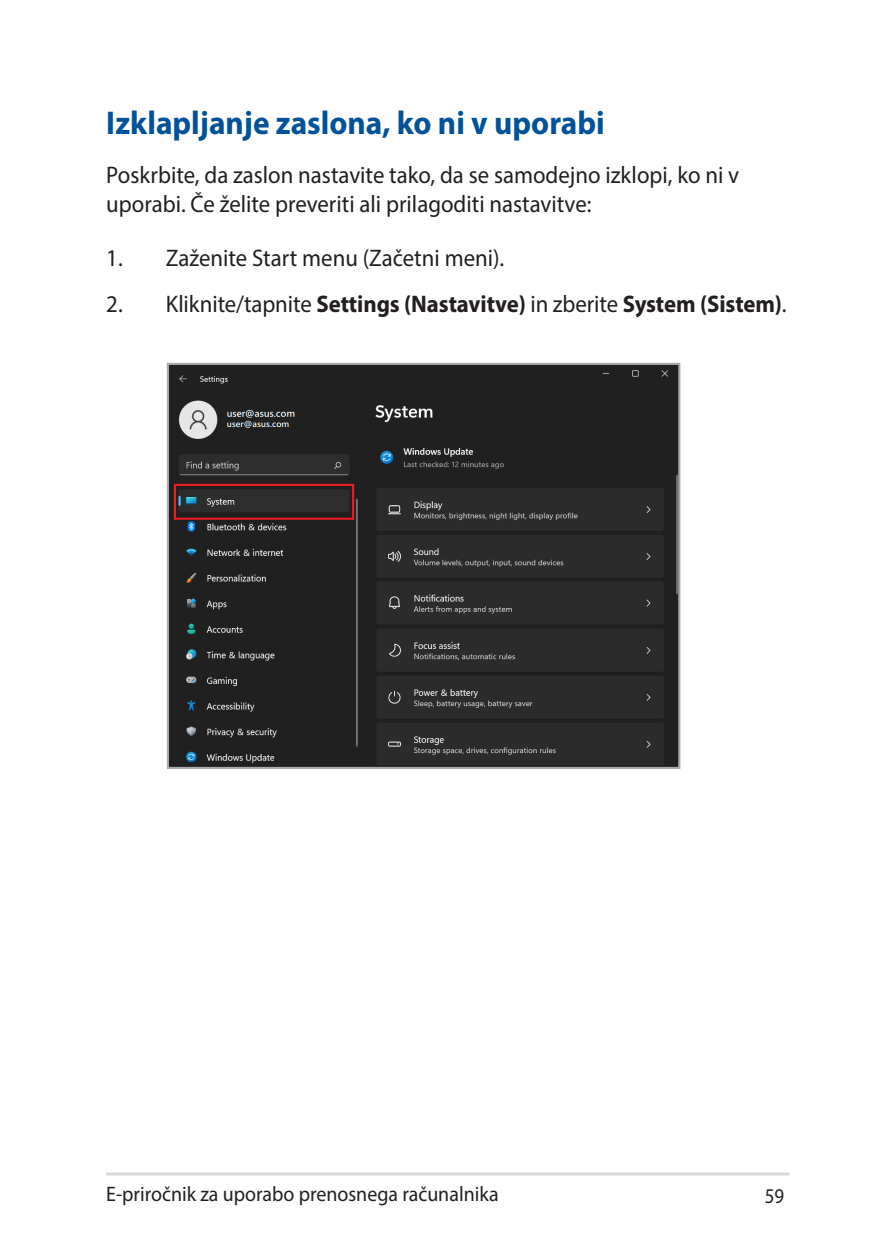
<style>
.page{position:relative;width:893px;height:1259px;background:#fff}
.page>*{position:absolute;margin:0;border:0;box-sizing:border-box;transform-origin:0 0}
.t1{font:700 33px "Myriad Pro";color:#01529a;scale:.95 1}
.t2{font:24px/28.8px "Myriad Pro";color:#231f20;scale:.95 1}
.t3{font:700 24px "Myriad Pro";letter-spacing:-.005em;color:#231f20;scale:.95 1}
.t4{font:21px "Myriad Pro";color:#231f20;scale:.95 1}
.t5{font:21px "Myriad Pro";color:#231f20;scale:.9 1}
.s1{font-weight:400}
</style>
<div class="page">
<hr style="left:106px;top:1172px;width:683px;height:3px;background:#d8d8d8">
<img style="left:170px;top:366px;width:507px;height:400px">
<div style="left:167px;top:363px;width:513px;height:406px;border:2px solid #a8a9ad"></div>
<div style="left:174px;top:484px;width:180px;height:36px;border:2px solid #ee1d23"></div>
<h1 class="t1" style="left:106px;top:101px;width:526px">Izklapljanje zaslona, ko ni v uporabi</h1>
<p class="t2" style="left:106px;top:160px;width:668px">Poskrbite, da zaslon nastavite tako, da se samodejno izklopi, ko ni v uporabi. Če želite preveriti ali prilagoditi nastavitve:</p>
<p class="t2" style="left:106px;top:243px;width:420px">1. Zaženite Start menu (Začetni meni).</p>
<p class="t3" style="left:106px;top:288px;width:718px"><span class="s1">2. Kliknite/tapnite</span> Settings (Nastavitve) <span class="s1">in zberite</span> System (Sistem)<span class="s1">.</span></p>
<p class="t4" style="left:106px;top:1180px;width:415px">E-priročnik za uporabo prenosnega računalnika</p>
<p class="t5" style="left:765px;top:1182px;width:23px">59</p>
</div>
